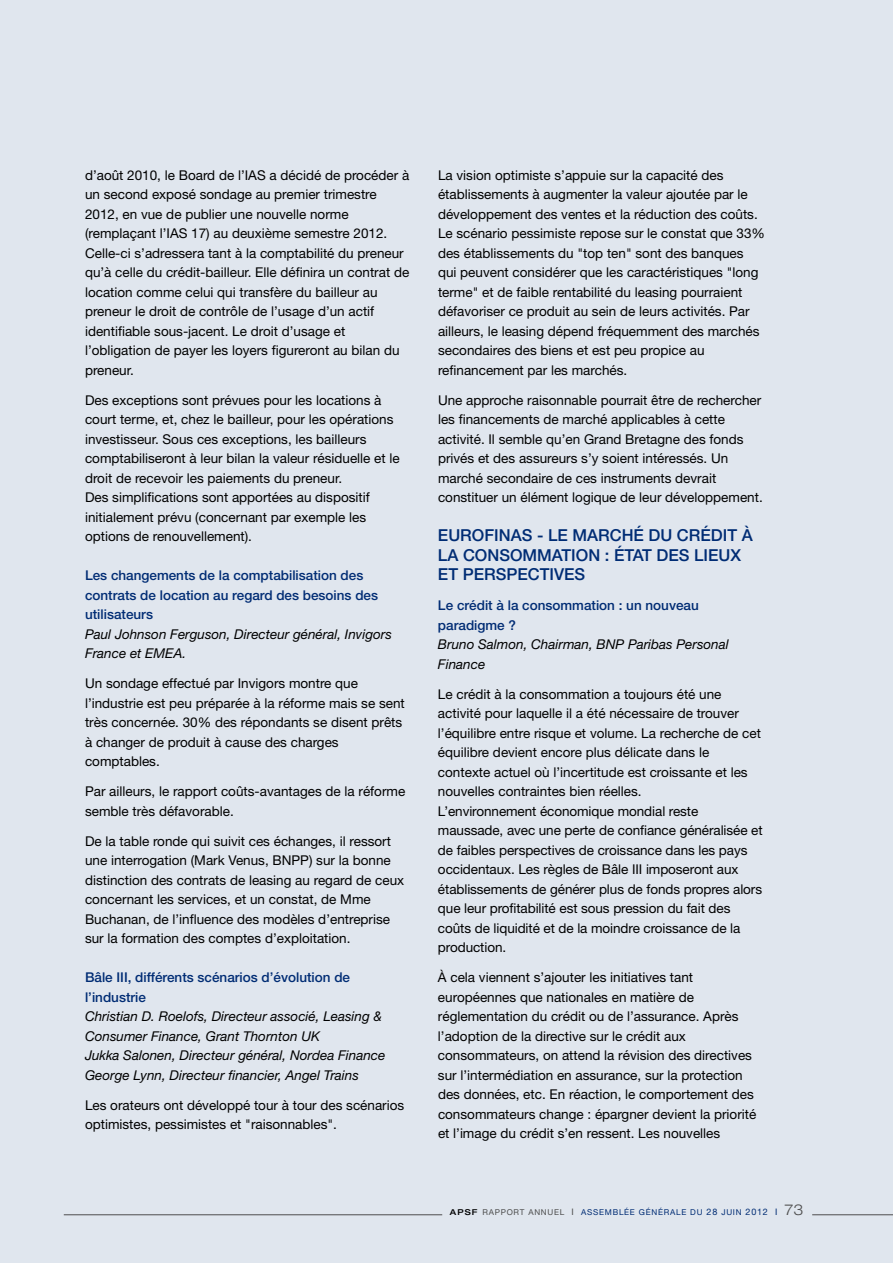
<style>
.page{position:relative;width:893px;height:1263px;background:#e0e6ee}
.page>*{position:absolute;margin:0;border:0;box-sizing:border-box;transform-origin:0 0}
.t1{font:500 16.5px/19.5px "Helvetica Neue";color:#002c74}
.t2{font:13.5px/19.5px "Helvetica Neue";color:#000}
.t3{font:italic 13.5px/19.5px "Helvetica Neue";color:#000}
.t4{font:500 13.5px/19.5px "Helvetica Neue";color:#002c74}
.t5{font:8.1px "Helvetica Neue";letter-spacing:.095em;color:#002c74}
.s1{font-weight:500;font-stretch:expanded;color:#000}
.s2{color:#4d4d4d}
.s3{font-size:9px;color:#4d4d4d}
.s4{font-size:9px}
.s5{font-weight:300;font-stretch:expanded;font-size:15px;color:#4d4d4d}
</style>
<div class="page">
<hr style="left:64px;top:1214px;width:378px;height:1px;background:#4d4d4d">
<hr style="left:812px;top:1214px;width:81px;height:1px;background:#4d4d4d">
<p class="t2" style="left:85px;top:166px;width:326px">d’août 2010, le Board de l’IAS a décidé de procéder à un second exposé sondage au premier trimestre 2012, en vue de publier une nouvelle norme (remplaçant l’IAS 17) au deuxième semestre 2012.<br>Celle-ci s’adressera tant à la comptabilité du preneur qu’à celle du crédit-bailleur. Elle définira un contrat de location comme celui qui transfère du bailleur au preneur le droit de contrôle de l’usage d’un actif identifiable sous-jacent. Le droit d’usage et l’obligation de payer les loyers figureront au bilan du preneur.</p>
<p class="t2" style="left:85px;top:391px;width:316px">Des exceptions sont prévues pour les locations à court terme, et, chez le bailleur, pour les opérations investisseur. Sous ces exceptions, les bailleurs comptabiliseront à leur bilan la valeur résiduelle et le droit de recevoir les paiements du preneur.<br>Des simplifications sont apportées au dispositif initialement prévu (concernant par exemple les options de renouvellement).</p>
<p class="t4" style="left:85px;top:567px;width:295px">Les changements de la comptabilisation des contrats de location au regard des besoins des utilisateurs</p>
<p class="t3" style="left:85px;top:625px;width:308px">Paul Johnson Ferguson, Directeur général, Invigors<br>France et EMEA.</p>
<p class="t2" style="left:85px;top:675px;width:321px">Un sondage effectué par Invigors montre que l’industrie est peu préparée à la réforme mais se sent très concernée. 30% des répondants se disent prêts à changer de produit à cause des charges comptables.</p>
<p class="t2" style="left:85px;top:783px;width:322px">Par ailleurs, le rapport coûts-avantages de la réforme semble très défavorable.</p>
<p class="t2" style="left:85px;top:832px;width:321px">De la table ronde qui suivit ces échanges, il ressort une interrogation (Mark Venus, BNPP) sur la bonne distinction des contrats de leasing au regard de ceux concernant les services, et un constat, de Mme Buchanan, de l’influence des modèles d’entreprise sur la formation des comptes d’exploitation.</p>
<p class="t4" style="left:85px;top:969px;width:267px">Bâle III, différents scénarios d’évolution de l’industrie</p>
<p class="t3" style="left:85px;top:1008px;width:302px">Christian D. Roelofs, Directeur associé, Leasing &amp; Consumer Finance, Grant Thornton UK<br>Jukka Salonen, Directeur général, Nordea Finance George Lynn, Directeur financier, Angel Trains</p>
<p class="t2" style="left:85px;top:1096px;width:321px">Les orateurs ont développé tour à tour des scénarios optimistes, pessimistes et "raisonnables".</p>
<p class="t2" style="left:438px;top:166px;width:329px">La vision optimiste s’appuie sur la capacité des établissements à augmenter la valeur ajoutée par le développement des ventes et la réduction des coûts.<br>Le scénario pessimiste repose sur le constat que 33% des établissements du "top ten" sont des banques qui peuvent considérer que les caractéristiques "long terme" et de faible rentabilité du leasing pourraient défavoriser ce produit au sein de leurs activités. Par ailleurs, le leasing dépend fréquemment des marchés secondaires des biens et est peu propice au refinancement par les marchés.</p>
<p class="t2" style="left:438px;top:391px;width:326px">Une approche raisonnable pourrait être de rechercher les financements de marché applicables à cette activité. Il semble qu’en Grand Bretagne des fonds privés et des assureurs s’y soient intéressés. Un marché secondaire de ces instruments devrait constituer un élément logique de leur développement.</p>
<p class="t1" style="left:438px;top:527px;width:316px">EUROFINAS - LE MARCHÉ DU CRÉDIT À<br>LA CONSOMMATION : ÉTAT DES LIEUX<br>ET PERSPECTIVES</p>
<p class="t4" style="left:438px;top:597px;width:262px">Le crédit à la consommation : un nouveau paradigme ?</p>
<p class="t3" style="left:438px;top:636px;width:292px">Bruno Salmon, Chairman, BNP Paribas Personal<br>Finance</p>
<p class="t2" style="left:438px;top:685px;width:326px">Le crédit à la consommation a toujours été une activité pour laquelle il a été nécessaire de trouver l’équilibre entre risque et volume. La recherche de cet équilibre devient encore plus délicate dans le contexte actuel où l’incertitude est croissante et les nouvelles contraintes bien réelles.<br>L’environnement économique mondial reste maussade, avec une perte de confiance généralisée et de faibles perspectives de croissance dans les pays occidentaux. Les règles de Bâle III imposeront aux établissements de générer plus de fonds propres alors que leur profitabilité est sous pression du fait des coûts de liquidité et de la moindre croissance de la production.</p>
<p class="t2" style="left:438px;top:969px;width:320px">À cela viennent s’ajouter les initiatives tant européennes que nationales en matière de réglementation du crédit ou de l’assurance. Après l’adoption de la directive sur le crédit aux consommateurs, on attend la révision des directives sur l’intermédiation en assurance, sur la protection des données, etc. En réaction, le comportement des consommateurs change : épargner devient la priorité et l’image du crédit s’en ressent. Les nouvelles</p>
<p class="t5" style="left:450px;top:1209px;width:355px"><span class="s1">APSF</span> <span class="s2">RAPPORT ANNUEL</span> <span class="s3">I</span> ASSEMBLÉE GÉNÉRALE DU <span class="s4">28</span> JUIN <span class="s4">2012 I</span> <span class="s5">73</span></p>
</div>
